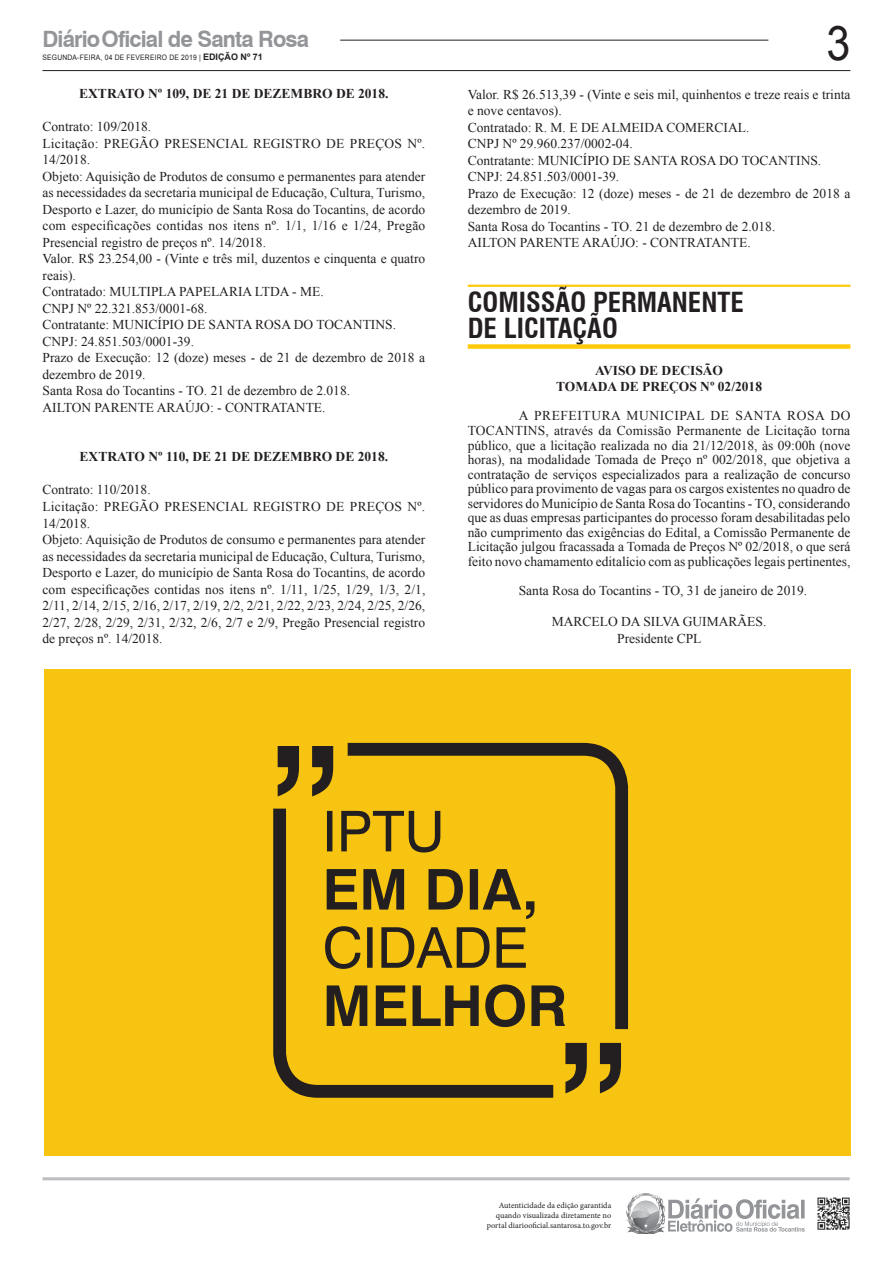
<style>
.page{position:relative;width:893px;height:1263px;background:#fff}
.page>*{position:absolute;margin:0;border:0;box-sizing:border-box;transform-origin:0 0}
.t1{font:47.85px "Arial";color:#231f20;scale:.9 1}
.ChancelaOrgaos{font:700 condensed 27px/25.5px "Swiss 721 BT";color:#231f20}
.t2{font:700 22.5px "Swiss 721 BT";letter-spacing:-.04em;color:#939598}
.SEM_PARAGRAFO{font:13.5px/16.5px "Times New Roman";color:#231f20}
.TEXTO{font:13.5px/14.5px "Times New Roman";color:#231f20;text-align:justify}
.TITULO{font:700 13.5px "Times New Roman";color:#231f20}
.ASSINATURA{font:13.5px "Times New Roman";color:#231f20}
.t3{font:8.25px/9.9px "Minion Pro";color:#231f20;text-align:right}
.t4{font:7.5px "Arial";letter-spacing:.03em;color:#231f20;scale:.9 1}
.s1{font-weight:700;font-size:9px}
</style>
<div class="page">
<hr style="left:43px;top:1177px;width:807px;height:3px;background:#bcbdc0">
<hr style="left:340px;top:40px;width:428px;height:1px;background:#231f20">
<hr style="left:43px;top:70px;width:807px;height:1px;background:#231f20">
<img style="left:626px;top:1193px;width:38px;height:41px">
<svg style="left:668px;top:1198px;width:137px;height:34px"></svg>
<img style="left:817px;top:1197px;width:33px;height:33px">
<hr style="left:468px;top:285px;width:382px;height:2px;background:#feca0a">
<div style="left:468px;top:344px;width:382px;height:5px;background:#feca0a"></div>
<div style="left:44px;top:669px;width:806px;height:486px;background:#f7c511"></div>
<div style="left:273px;top:743px;width:355px;height:355px;border:13px solid #231f20;border-radius:38px"></div>
<div style="left:553px;top:1029px;width:85px;height:77px;background:#f7c511"></div>
<div style="left:257px;top:718px;width:91px;height:91px;background:#f7c511"></div>
<svg style="left:565px;top:1043px;width:56px;height:50px"></svg>
<svg style="left:278px;top:746px;width:55px;height:50px"></svg>
<svg style="left:327px;top:984px;width:238px;height:43px"></svg>
<svg style="left:325px;top:926px;width:201px;height:43px"></svg>
<svg style="left:327px;top:869px;width:207px;height:50px"></svg>
<svg style="left:327px;top:811px;width:113px;height:41px"></svg>
<h3 class="t2" style="left:43px;top:25px;width:268px">Diário Oficial de Santa Rosa</h3>
<p class="t4" style="left:43px;top:53px;width:246px">SEGUNDA-FEIRA, 04 DE FEVEREIRO DE 2019 | <span class="s1">EDIÇÃO Nº 71</span></p>
<p class="TITULO" style="left:79px;top:85px;width:311px">EXTRATO Nº 109, DE 21 DE DEZEMBRO DE 2018.</p>
<p class="SEM_PARAGRAFO" style="left:43px;top:118px;width:110px">Contrato: 109/2018.</p>
<p class="SEM_PARAGRAFO" style="left:43px;top:135px;width:384px">Licitação: PREGÃO PRESENCIAL REGISTRO DE PREÇOS Nº.<br>14/2018.</p>
<p class="SEM_PARAGRAFO" style="left:43px;top:168px;width:384px;text-align:justify">Objeto: Aquisição de Produtos de consumo e permanentes para atender as necessidades da secretaria municipal de Educação, Cultura, Turismo, Desporto e Lazer, do município de Santa Rosa do Tocantins, de acordo com especificações contidas nos itens nº. 1/1, 1/16 e 1/24, Pregão Presencial registro de preços nº. 14/2018.</p>
<p class="SEM_PARAGRAFO" style="left:43px;top:250px;width:384px">Valor. R$ 23.254,00 - (Vinte e três mil, duzentos e cinquenta e quatro reais).</p>
<p class="SEM_PARAGRAFO" style="left:43px;top:283px;width:283px">Contratado: MULTIPLA PAPELARIA LTDA - ME.</p>
<p class="SEM_PARAGRAFO" style="left:43px;top:300px;width:167px">CNPJ Nº 22.321.853/0001-68.</p>
<p class="SEM_PARAGRAFO" style="left:43px;top:316px;width:355px">Contratante: MUNICÍPIO DE SANTA ROSA DO TOCANTINS.</p>
<p class="SEM_PARAGRAFO" style="left:43px;top:333px;width:153px">CNPJ: 24.851.503/0001-39.</p>
<p class="SEM_PARAGRAFO" style="left:43px;top:349px;width:384px">Prazo de Execução: 12 (doze) meses - de 21 de dezembro de 2018 a dezembro de 2019.</p>
<p class="SEM_PARAGRAFO" style="left:43px;top:382px;width:309px">Santa Rosa do Tocantins - TO. 21 de dezembro de 2.018.</p>
<p class="SEM_PARAGRAFO" style="left:43px;top:399px;width:285px">AILTON PARENTE ARAÚJO: - CONTRATANTE.</p>
<p class="TITULO" style="left:80px;top:448px;width:310px">EXTRATO Nº 110, DE 21 DE DEZEMBRO DE 2018.</p>
<p class="SEM_PARAGRAFO" style="left:43px;top:481px;width:110px">Contrato: 110/2018.</p>
<p class="SEM_PARAGRAFO" style="left:43px;top:498px;width:384px">Licitação: PREGÃO PRESENCIAL REGISTRO DE PREÇOS Nº.<br>14/2018.</p>
<p class="SEM_PARAGRAFO" style="left:43px;top:531px;width:384px;text-align:justify">Objeto: Aquisição de Produtos de consumo e permanentes para atender as necessidades da secretaria municipal de Educação, Cultura, Turismo, Desporto e Lazer, do município de Santa Rosa do Tocantins, de acordo com especificações contidas nos itens nº. 1/11, 1/25, 1/29, 1/3, 2/1, 2/11, 2/14, 2/15, 2/16, 2/17, 2/19, 2/2, 2/21, 2/22, 2/23, 2/24, 2/25, 2/26, 2/27, 2/28, 2/29, 2/31, 2/32, 2/6, 2/7 e 2/9, Pregão Presencial registro de preços nº. 14/2018.</p>
<p class="t1" style="left:826px;top:12px;width:28px">3</p>
<p class="SEM_PARAGRAFO" style="left:468px;top:86px;width:384px">Valor. R$ 26.513,39 - (Vinte e seis mil, quinhentos e treze reais e trinta e nove centavos).</p>
<p class="SEM_PARAGRAFO" style="left:468px;top:119px;width:283px">Contratado: R. M. E DE ALMEIDA COMERCIAL.</p>
<p class="SEM_PARAGRAFO" style="left:468px;top:135px;width:167px">CNPJ Nº 29.960.237/0002-04.</p>
<p class="SEM_PARAGRAFO" style="left:468px;top:152px;width:355px">Contratante: MUNICÍPIO DE SANTA ROSA DO TOCANTINS.</p>
<p class="SEM_PARAGRAFO" style="left:468px;top:168px;width:153px">CNPJ: 24.851.503/0001-39.</p>
<p class="SEM_PARAGRAFO" style="left:468px;top:185px;width:384px">Prazo de Execução: 12 (doze) meses - de 21 de dezembro de 2018 a dezembro de 2019.</p>
<p class="SEM_PARAGRAFO" style="left:468px;top:218px;width:309px">Santa Rosa do Tocantins - TO. 21 de dezembro de 2.018.</p>
<p class="SEM_PARAGRAFO" style="left:468px;top:234px;width:285px">AILTON PARENTE ARAÚJO: - CONTRATANTE.</p>
<p class="ChancelaOrgaos" style="left:468px;top:290px;width:278px">COMISSÃO PERMANENTE<br>DE LICITAÇÃO</p>
<p class="TITULO" style="left:595px;top:361px;width:130px">AVISO DE DECISÃO</p>
<p class="TITULO" style="left:556px;top:377px;width:207px">TOMADA DE PREÇOS Nº 02/2018</p>
<p class="TEXTO" style="left:468px;top:408px;width:384px;text-indent:51px">A PREFEITURA MUNICIPAL DE SANTA ROSA DO TOCANTINS, através da Comissão Permanente de Licitação torna público, que a licitação realizada no dia 21/12/2018, às 09:00h (nove horas), na modalidade Tomada de Preço nº 002/2018, que objetiva a contratação de serviços especializados para a realização de concurso público para provimento de vagas para os cargos existentes no quadro de servidores do Município de Santa Rosa do Tocantins - TO, considerando que as duas empresas participantes do processo foram desabilitadas pelo não cumprimento das exigências do Edital, a Comissão Permanente de Licitação julgou fracassada a Tomada de Preços Nº 02/2018, o que será feito novo chamamento editalício com as publicações legais pertinentes,</p>
<p class="TEXTO" style="left:519px;top:583px;width:290px">Santa Rosa do Tocantins - TO, 31 de janeiro de 2019.</p>
<p class="ASSINATURA" style="left:552px;top:612px;width:216px">MARCELO DA SILVA GUIMARÃES.</p>
<p class="ASSINATURA" style="left:617px;top:629px;width:86px">Presidente CPL</p>
<p class="t3" style="left:487px;top:1201px;width:126px">Autenticidade da edição garantida quando visualizada diretamente no portal diariooficial.santarosa.to.gov.br</p>
</div>
